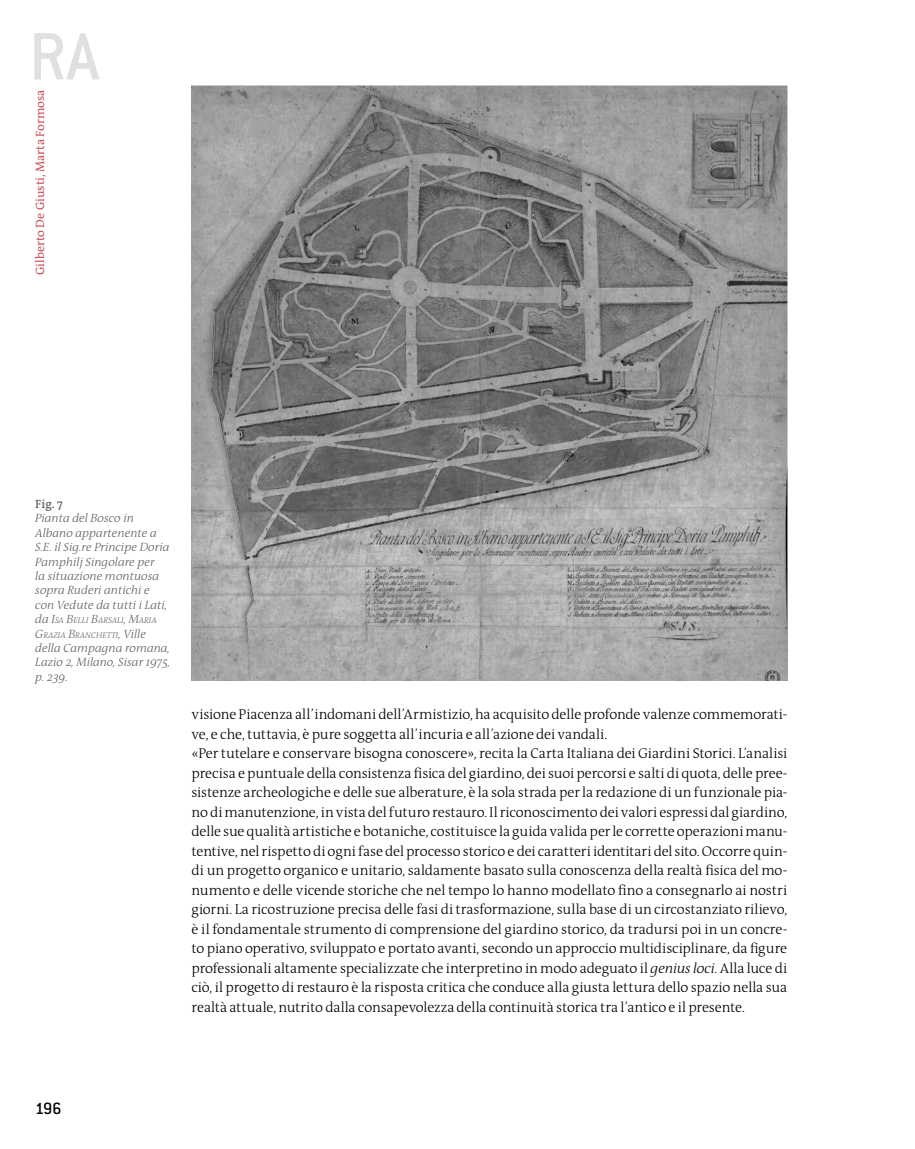
<style>
.page{position:relative;width:915px;height:1149px;background:#fff}
.page>*{position:absolute;margin:0;border:0;box-sizing:border-box;transform-origin:0 0}
.t1{font:500 73.35px "Conduit ITC";color:#e0e0e0}
.t2{font:500 18px "Conduit ITC";color:#000}
.t3{font:300 14.25px/19.5px "The Antiqua B3";letter-spacing:-.01em;color:#000}
.t4{font:italic 300 12px/14.4px "The Antiqua B3 i";color:#636363}
.t5{font:12px "The Antiqua B5";color:#c94e57}
.t6{font:600 12px "The Antiqua B6";color:#636363}
.t7{font:italic 300 8.4px/14.4px "The Antiqua B3 i";color:#636363}
.s1{font-size:12px}
.s2{font-family:"The Antiqua B3 i";font-style:italic}
</style>
<div class="page">
<img style="left:191px;top:85px;width:596px;height:595px">
<h1 class="t1" style="left:29px;top:15px;width:72px">RA</h1>
<p class="t5" style="left:34px;top:275px;width:187px;rotate:-90deg">Gilberto De Giusti, Marta Formosa</p>
<p class="t6" style="left:35px;top:497px;width:29px">Fig. 7</p>
<p class="t4" style="left:35px;top:511px;width:136px">Pianta del Bosco in<br>Albano appartenente a<br>S.E. il Sig.re Principe Doria<br>Pamphilj Singolare per<br>la situazione montuosa sopra Ruderi antichi e con Vedute da tutti i Lati,</p>
<p class="t7" style="left:35px;top:613px;width:123px"><span class="s1">da</span> <span class="s1">I</span>SA <span class="s1">B</span>ELLI <span class="s1">B</span>ARSALI<span class="s1">, M</span>ARIA<br><span class="s1">G</span>RAZIA <span class="s1">B</span>RANCHETTI<span class="s1">, Ville</span></p>
<p class="t4" style="left:35px;top:641px;width:136px;text-align:justify">della Campagna romana, Lazio 2, Milano, Sisar 1975, p. 239.</p>
<p class="t3" style="left:191px;top:705px;width:597px">visione Piacenza all’indomani dell’Armistizio, ha acquisito delle profonde valenze commemorati&shy;ve, e che, tuttavia, è pure soggetta all’incuria e all’azione dei vandali.<br>«Per tutelare e conservare bisogna conoscere», recita la Carta Italiana dei Giardini Storici. L’analisi precisa e puntuale della consistenza fisica del giardino, dei suoi percorsi e salti di quota, delle pree&shy;sistenze archeologiche e delle sue alberature, è la sola strada per la redazione di un funzionale pia&shy;no di manutenzione, in vista del futuro restauro. Il riconoscimento dei valori espressi dal giardino, delle sue qualità artistiche e botaniche, costituisce la guida valida per le corrette operazioni manu&shy;tentive, nel rispetto di ogni fase del processo storico e dei caratteri identitari del sito. Occorre quin&shy;di un progetto organico e unitario, saldamente basato sulla conoscenza della realtà fisica del mo&shy;numento e delle vicende storiche che nel tempo lo hanno modellato fino a consegnarlo ai nostri giorni. La ricostruzione precisa delle fasi di trasformazione, sulla base di un circostanziato rilievo, è il fondamentale strumento di comprensione del giardino storico, da tradursi poi in un concre&shy;to piano operativo, sviluppato e portato avanti, secondo un approccio multidisciplinare, da figure professionali altamente specializzate che interpretino in modo adeguato il <span class="s2">genius loci</span>. Alla luce di ciò, il progetto di restauro è la risposta critica che conduce alla giusta lettura dello spazio nella sua realtà attuale, nutrito dalla consapevolezza della continuità storica tra l’antico e il presente.</p>
<p class="t2" style="left:35px;top:1097px;width:28px">196</p>
</div>
